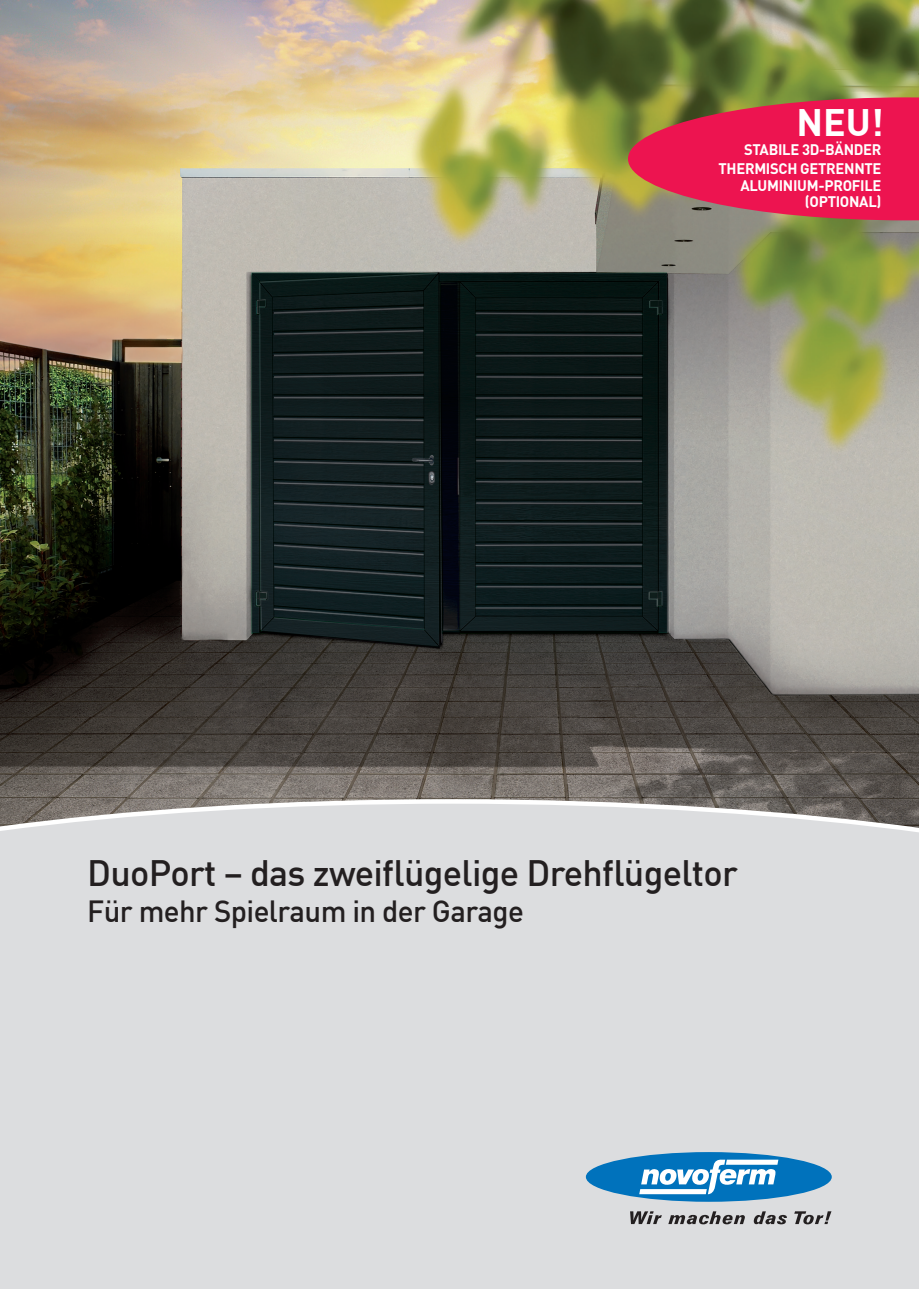
<style>
.page{position:relative;width:919px;height:1289px;background:#fff}
.page>*{position:absolute;margin:0;border:0;box-sizing:border-box;transform-origin:0 0}
.t1{font:700 37.5px "DIN";color:#fff}
.t2{font:500 36px "DIN";letter-spacing:-.02em;color:#231f20}
.t3{font:500 30px "DIN";letter-spacing:-.02em;color:#231f20}
.t4{font:700 15px/19.5px "DIN";letter-spacing:-.02em;color:#fff;text-align:right}
</style>
<div class="page">
<img style="left:0;top:0;width:918px;height:797px">
<div style="left:0;top:797px;width:918px;height:491px;background:#dcdddf"></div>
<svg style="left:630px;top:1211px;width:31px;height:12px"></svg>
<svg style="left:668px;top:1211px;width:76px;height:13px"></svg>
<svg style="left:753px;top:1211px;width:33px;height:13px"></svg>
<svg style="left:794px;top:1211px;width:37px;height:13px"></svg>
<div style="left:586px;top:1152px;width:245px;height:49px;background:#0072bc;border-radius:50%"></div>
<svg style="left:639px;top:1159px;width:139px;height:35px"></svg>
<svg style="left:628px;top:97px;width:290px;height:123px;background:#d72c4f"></svg>
<h1 class="t1" style="left:796px;top:98px;width:89px">NEU!</h1>
<p class="t4" style="left:718px;top:139px;width:164px">STABILE 3D-BÄNDER<br>THERMISCH GETRENNTE</p>
<p class="t4" style="left:740px;top:176px;width:142px;line-height:16.5px">ALUMINIUM-PROFILE (OPTIONAL)</p>
<h2 class="t2" style="left:87px;top:849px;width:652px">DuoPort – das zweiflügelige Drehflügeltor</h2>
<h3 class="t3" style="left:87px;top:891px;width:438px">Für mehr Spielraum in der Garage</h3>
</div>
